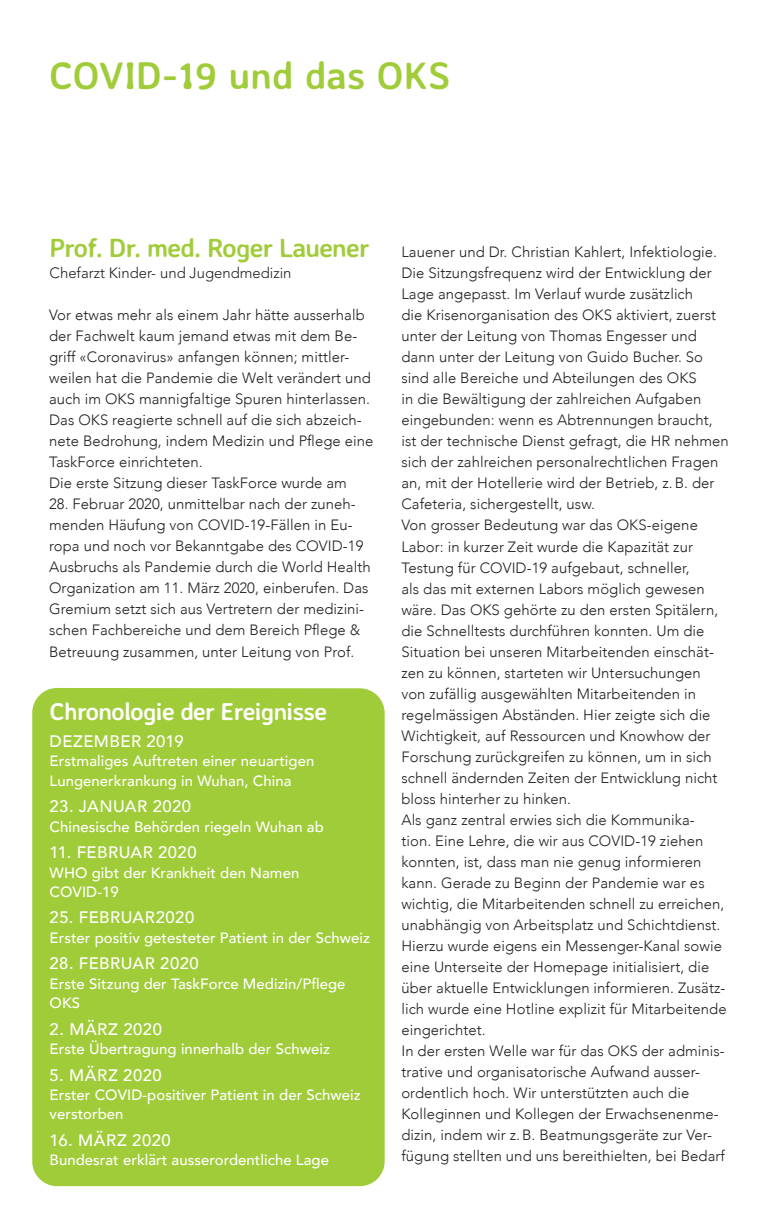
<style>
.page{position:relative;width:779px;height:1211px;background:#fff}
.page>*{position:absolute;margin:0;border:0;box-sizing:border-box;transform-origin:0 0}
.t1{font:700 38.5px "Averia Sans Libre";letter-spacing:.005em;color:#a1cc3a}
.t2{font:700 26.25px "Averia Sans Libre";letter-spacing:-.03em;color:#a1cc3a}
.t3{font:700 24.5px "Averia Sans Libre";letter-spacing:-.03em;color:#fff}
.t4{font:500 16.62px "Avenir";letter-spacing:.03em;color:#fff}
.t5{font:300 14.88px/21px "Avenir";letter-spacing:.005em;color:#231f20}
.t6{font:500 14.88px/19.2px "Avenir";letter-spacing:.005em;color:#fff}
.t7{font:300 14.88px "Avenir LT Std";color:#231f20}
</style>
<div class="page">
<div style="left:32px;top:688px;width:353px;height:498px;background:#a1cc3a;border-radius:25px"></div>
<h1 class="t1" style="left:49px;top:51px;width:403px">COVID-19 und das OKS</h1>
<h2 class="t2" style="left:50px;top:231px;width:321px">Prof. Dr. med. Roger Lauener</h2>
<p class="t7" style="left:50px;top:264px;width:243px">Chefarzt Kinder- und Jugendmedizin</p>
<p class="t5" style="left:49px;top:305px;width:326px">Vor etwas mehr als einem Jahr hätte ausserhalb der Fachwelt kaum jemand etwas mit dem Be&shy;griff «Coronavirus» anfangen können; mittler&shy;weilen hat die Pandemie die Welt verändert und auch im OKS mannigfaltige Spuren hinterlassen.<br>Das OKS reagierte schnell auf die sich abzeich&shy;nete Bedrohung, indem Medizin und Pflege eine TaskForce einrichteten.<br>Die erste Sitzung dieser TaskForce wurde am</p>
<p class="t5" style="left:49px;top:494px;width:323px">28. Februar 2020, unmittelbar nach der zuneh&shy;menden Häufung von COVID-19-Fällen in Eu&shy;ropa und noch vor Bekanntgabe des COVID-19<br>Ausbruchs als Pandemie durch die World Health Organization am 11. März 2020, einberufen. Das Gremium setzt sich aus Vertretern der medizini&shy;schen Fachbereiche und dem Bereich Pflege &amp; Betreuung zusammen, unter Leitung von Prof.</p>
<h3 class="t3" style="left:50px;top:696px;width:279px">Chronologie der Ereignisse</h3>
<p class="t4" style="left:50px;top:727px;width:136px">DEZEMBER 2019</p>
<p class="t6" style="left:50px;top:750px;width:266px">Erstmaliges Auftreten einer neuartigen<br>Lungenerkrankung in Wuhan, China</p>
<p class="t4" style="left:50px;top:792px;width:143px">23. JANUAR 2020</p>
<p class="t6" style="left:50px;top:816px;width:276px">Chinesische Behörden riegeln Wuhan ab</p>
<p class="t4" style="left:50px;top:838px;width:149px">11. FEBRUAR 2020</p>
<p class="t6" style="left:50px;top:861px;width:251px">WHO gibt der Krankheit den Namen<br>COVID-19</p>
<p class="t4" style="left:50px;top:903px;width:146px">25. FEBRUAR2020</p>
<p class="t6" style="left:50px;top:927px;width:322px">Erster positiv getesteter Patient in der Schweiz</p>
<p class="t4" style="left:50px;top:949px;width:151px">28. FEBRUAR 2020</p>
<p class="t6" style="left:50px;top:973px;width:297px">Erste Sitzung der TaskForce Medizin/Pflege<br>OKS</p>
<p class="t4" style="left:50px;top:1014px;width:114px">2. MÄRZ 2020</p>
<p class="t6" style="left:50px;top:1038px;width:282px">Erste Übertragung innerhalb der Schweiz</p>
<p class="t4" style="left:50px;top:1060px;width:114px">5. MÄRZ 2020</p>
<p class="t6" style="left:50px;top:1084px;width:312px">Erster COVID-positiver Patient in der Schweiz verstorben</p>
<p class="t4" style="left:50px;top:1125px;width:123px">16. MÄRZ 2020</p>
<p class="t6" style="left:50px;top:1149px;width:281px">Bundesrat erklärt ausserordentliche Lage</p>
<p class="t5" style="left:401px;top:242px;width:329px">Lauener und Dr. Christian Kahlert, Infektiologie.<br>Die Sitzungsfrequenz wird der Entwicklung der Lage angepasst. Im Verlauf wurde zusätzlich<br>die Krisenorganisation des OKS aktiviert, zuerst unter der Leitung von Thomas Engesser und dann unter der Leitung von Guido Bucher. So sind alle Bereiche und Abteilungen des OKS<br>in die Bewältigung der zahlreichen Aufgaben eingebunden: wenn es Abtrennungen braucht, ist der technische Dienst gefragt, die HR nehmen sich der zahlreichen personalrechtlichen Fragen an, mit der Hotellerie wird der Betrieb, z.B. der Cafeteria, sichergestellt, usw.<br>Von grosser Bedeutung war das OKS-eigene Labor: in kurzer Zeit wurde die Kapazität zur Testung für COVID-19 aufgebaut, schneller,<br>als das mit externen Labors möglich gewesen wäre. Das OKS gehörte zu den ersten Spitälern, die Schnelltests durchführen konnten. Um die Situation bei unseren Mitarbeitenden einschät&shy;zen zu können, starteten wir Untersuchungen<br>von zufällig ausgewählten Mitarbeitenden in regelmässigen Abständen. Hier zeigte sich die Wichtigkeit, auf Ressourcen und Knowhow der Forschung zurückgreifen zu können, um in sich schnell ändernden Zeiten der Entwicklung nicht bloss hinterher zu hinken.<br>Als ganz zentral erwies sich die Kommunika-<br>tion. Eine Lehre, die wir aus COVID-19 ziehen konnten, ist, dass man nie genug informieren kann. Gerade zu Beginn der Pandemie war es wichtig, die Mitarbeitenden schnell zu erreichen, unabhängig von Arbeitsplatz und Schichtdienst.<br>Hierzu wurde eigens ein Messenger-Kanal sowie eine Unterseite der Homepage initialisiert, die über aktuelle Entwicklungen informieren. Zusätz&shy;lich wurde eine Hotline explizit für Mitarbeitende eingerichtet.<br>In der ersten Welle war für das OKS der adminis&shy;trative und organisatorische Aufwand ausser&shy;ordentlich hoch. Wir unterstützten auch die Kolleginnen und Kollegen der Erwachsenenme&shy;dizin, indem wir z.B. Beatmungsgeräte zur Ver&shy;fügung stellten und uns bereithielten, bei Bedarf</p>
</div>
